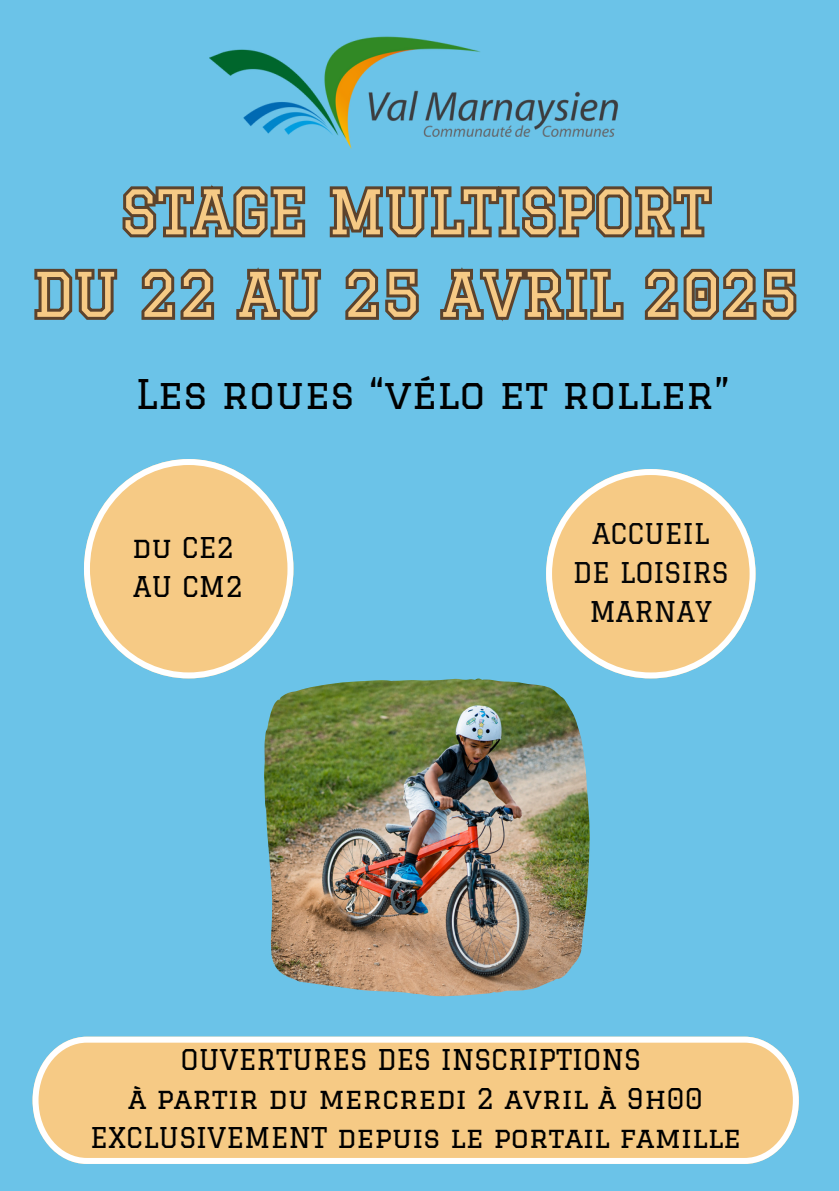
<style>
.page{position:relative;width:839px;height:1191px;background:#fff}
.page>*{position:absolute;margin:0;border:0;box-sizing:border-box;transform-origin:0 0}
.t1{font:60px/82.4px "Graduate";color:#f6ca85;text-align:center}
.t2{font:40px "Graduate";color:#000}
.t3{font:28px "Graduate";color:#000}
.t4{font:28px/39px "Graduate";color:#050607;text-align:center}
</style>
<div class="page">
<div style="left:0;top:0;width:838px;height:1191px;background:#6bc3e8"></div>
<img style="left:210px;top:36px;width:409px;height:112px">
<svg style="left:33px;top:1037px;width:765px;height:127px"></svg>
<svg style="left:84px;top:459px;width:209px;height:219px"></svg>
<img style="left:264px;top:679px;width:325px;height:317px">
<svg style="left:546px;top:469px;width:209px;height:209px"></svg>
<svg style="left:122px;top:184px;width:590px;height:54px"></svg>
<svg style="left:34px;top:267px;width:763px;height:55px"></svg>
<h3 class="t1" style="left:33px;top:170px;width:767px">STAGE MULTISPORT<br>DU 22 AU 25 AVRIL 2025</h3>
<p class="t2" style="left:136px;top:371px;width:596px">Les roues “vélo et roller”</p>
<p class="t3" style="left:132px;top:532px;width:104px">du CE2</p>
<p class="t3" style="left:133px;top:571px;width:112px">AU CM2</p>
<p class="t4" style="left:573px;top:514px;width:157px">ACCUEIL<br>DE LOISIRS<br>MARNAY</p>
<p class="t3" style="left:180px;top:1043px;width:462px">OUVERTURES DES INSCRIPTIONS</p>
<h1 class="t3" style="left:128px;top:1082px;width:576px">à partir du mercredi 2 avril à 9h00</h1>
<h2 class="t3" style="left:90px;top:1121px;width:652px">EXCLUSIVEMENT depuis le portail famille</h2>
</div>
